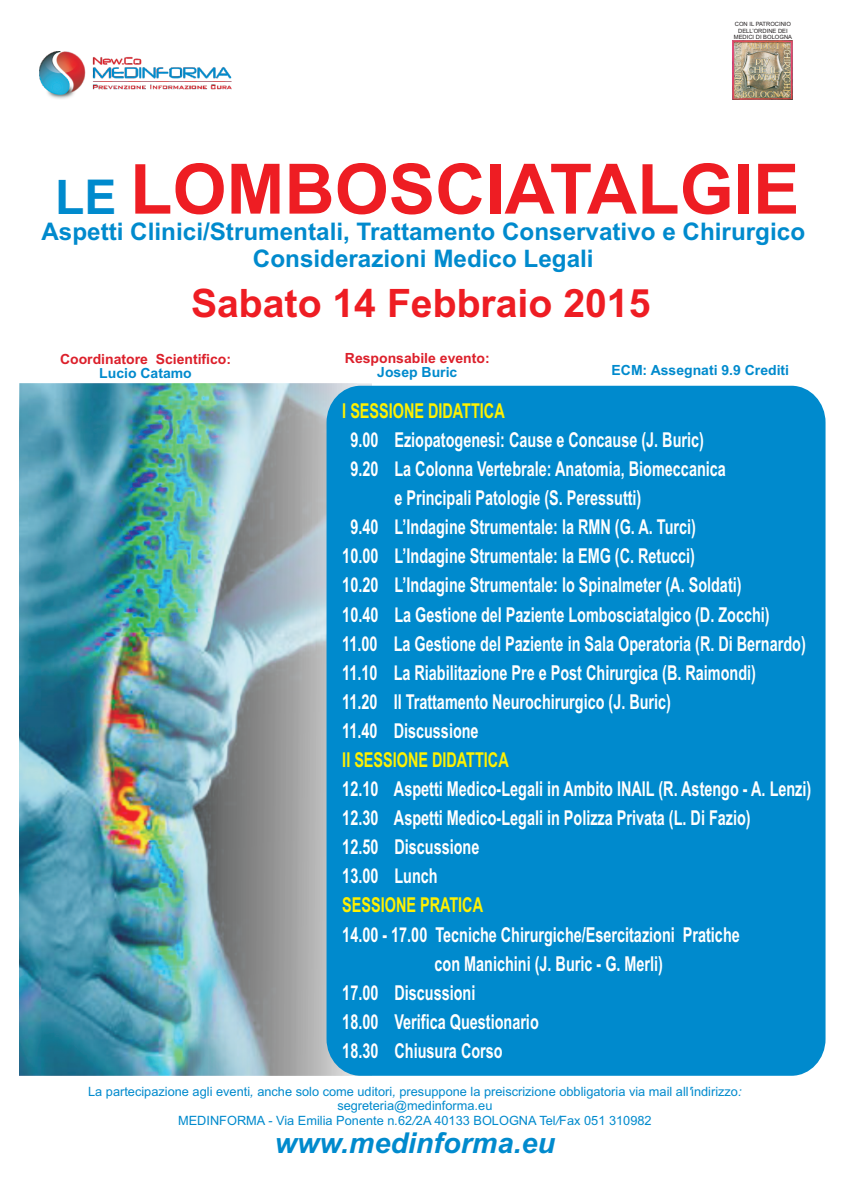
<style>
.page{position:relative;width:842px;height:1191px;background:#fff}
.page>*{position:absolute;margin:0;border:0;box-sizing:border-box;transform-origin:0 0}
.t1{font:700 69.5px "Arial";color:#ee1d23}
.t2{font:700 39.2px "Arial";color:#ee1d23}
.t3{font:italic 700 28.8px "Arial";color:#008acd}
.t4{font:700 24.2px/27.1px "Arial";color:#008acd;text-align:center}
.t5{font:700 20.5px/29.1px "Arial Narrow";color:#fff;scale:.86 1}
.t6{font:700 20.5px "Arial Narrow";color:#fff101;scale:.86 1}
.t7{font:700 14px "Arial";color:#008acd}
.t8{font:700 14px "Arial";color:#dc202b}
.t9{font:12.8px/14.3px "Arial";color:#008acd;text-align:center}
.t10{font:5.8px/6.5px "Arial";color:#231f20;text-align:center}
.s1{font-size:48px;color:#008acd}
.s2{font-style:italic}
</style>
<div class="page">
<img style="left:733px;top:40px;width:59px;height:59px">
<img style="left:39px;top:52px;width:193px;height:47px">
<img style="left:19px;top:384px;width:353px;height:692px">
<div style="left:326px;top:386px;width:499px;height:689px;background:#008acd;border-radius:35px"></div>
<p class="t10" style="left:734px;top:22px;width:60px">CON IL PATROCINIO<br>DELL’ORDINE DEI<br>MEDICI DI BOLOGNA</p>
<h1 class="t1" style="left:55px;top:163px;width:746px"><span class="s1">LE</span> LOMBOSCIATALGIE</h1>
<p class="t4" style="left:41px;top:220px;width:765px">Aspetti Clinici/Strumentali, Trattamento Conservativo e Chirurgico<br>Considerazioni Medico Legali</p>
<h2 class="t2" style="left:191px;top:288px;width:461px">Sabato 14 Febbraio 2015</h2>
<p class="t8" style="left:60px;top:353px;width:173px">Coordinatore Scientifico:</p>
<p class="t7" style="left:99px;top:367px;width:94px">Lucio Catamo</p>
<p class="t8" style="left:345px;top:353px;width:146px">Responsabile evento:</p>
<p class="t7" style="left:377px;top:367px;width:82px">Josep Buric</p>
<p class="t6" style="left:342px;top:403px;width:190px">I SESSIONE DIDATTICA</p>
<p class="t7" style="left:611px;top:365px;width:179px">ECM: Assegnati 9.9 Crediti</p>
<p class="t5" style="left:350px;top:427px;width:413px">9.00 Eziopatogenesi: Cause e Concause (J. Buric)</p>
<p class="t5" style="left:350px;top:456px;width:438px">9.20 La Colonna Vertebrale: Anatomia, Biomeccanica</p>
<p class="t5" style="left:394px;top:485px;width:289px">e Principali Patologie (S. Peressutti)</p>
<p class="t5" style="left:350px;top:514px;width:403px">9.40 L’Indagine Strumentale: la RMN (G. A. Turci)</p>
<p class="t5" style="left:342px;top:543px;width:412px">10.00 L’Indagine Strumentale: la EMG (C. Retucci)</p>
<p class="t5" style="left:342px;top:572px;width:466px">10.20 L’Indagine Strumentale: lo Spinalmeter (A. Soldati)</p>
<p class="t5" style="left:342px;top:601px;width:498px">10.40 La Gestione del Paziente Lombosciatalgico (D. Zocchi)</p>
<p class="t5" style="left:342px;top:631px;width:540px">11.00 La Gestione del Paziente in Sala Operatoria (R. Di Bernardo)</p>
<p class="t5" style="left:342px;top:660px;width:483px">11.10 La Riabilitazione Pre e Post Chirurgica (B. Raimondi)</p>
<p class="t5" style="left:342px;top:689px;width:384px">11.20 Il Trattamento Neurochirurgico (J. Buric)</p>
<p class="t5" style="left:342px;top:718px;width:160px">11.40 Discussione</p>
<p class="t6" style="left:342px;top:752px;width:195px">II SESSIONE DIDATTICA</p>
<p class="t5" style="left:342px;top:776px;width:547px">12.10 Aspetti Medico-Legali in Ambito INAIL (R. Astengo - A. Lenzi)<br>12.30 Aspetti Medico-Legali in Polizza Privata (L. Di Fazio)<br>12.50 Discussione<br>13.00 Lunch</p>
<p class="t6" style="left:342px;top:897px;width:165px">SESSIONE PRATICA</p>
<p class="t5" style="left:342px;top:921px;width:464px">14.00 - 17.00 Tecniche Chirurgiche/Esercitazioni Pratiche</p>
<p class="t5" style="left:435px;top:950px;width:267px">con Manichini (J. Buric - G. Merli)</p>
<p class="t5" style="left:342px;top:979px;width:156px">17.00 Discussioni</p>
<p class="t5" style="left:342px;top:1009px;width:230px">18.00 Verifica Questionario</p>
<p class="t5" style="left:342px;top:1038px;width:188px">18.30 Chiusura Corso</p>
<p class="t9" style="left:88px;top:1085px;width:655px">La partecipazione agli eventi<span class="s2">,</span> anche solo come uditori<span class="s2">,</span> presuppone la preiscrizione obbligatoria via mail all<span class="s2">'</span>indirizzo<span class="s2">: </span>segreteria<span class="s2">@</span>medinforma<span class="s2">.</span>eu<br>MEDINFORMA <span class="s2">-</span> Via Emilia Ponente n<span class="s2">.</span>62<span class="s2">/</span>2A 40133 BOLOGNA Tel<span class="s2">/</span>Fax 051 310982</p>
<h3 class="t3" style="left:275px;top:1132px;width:282px">www.medinforma.eu</h3>
</div>
